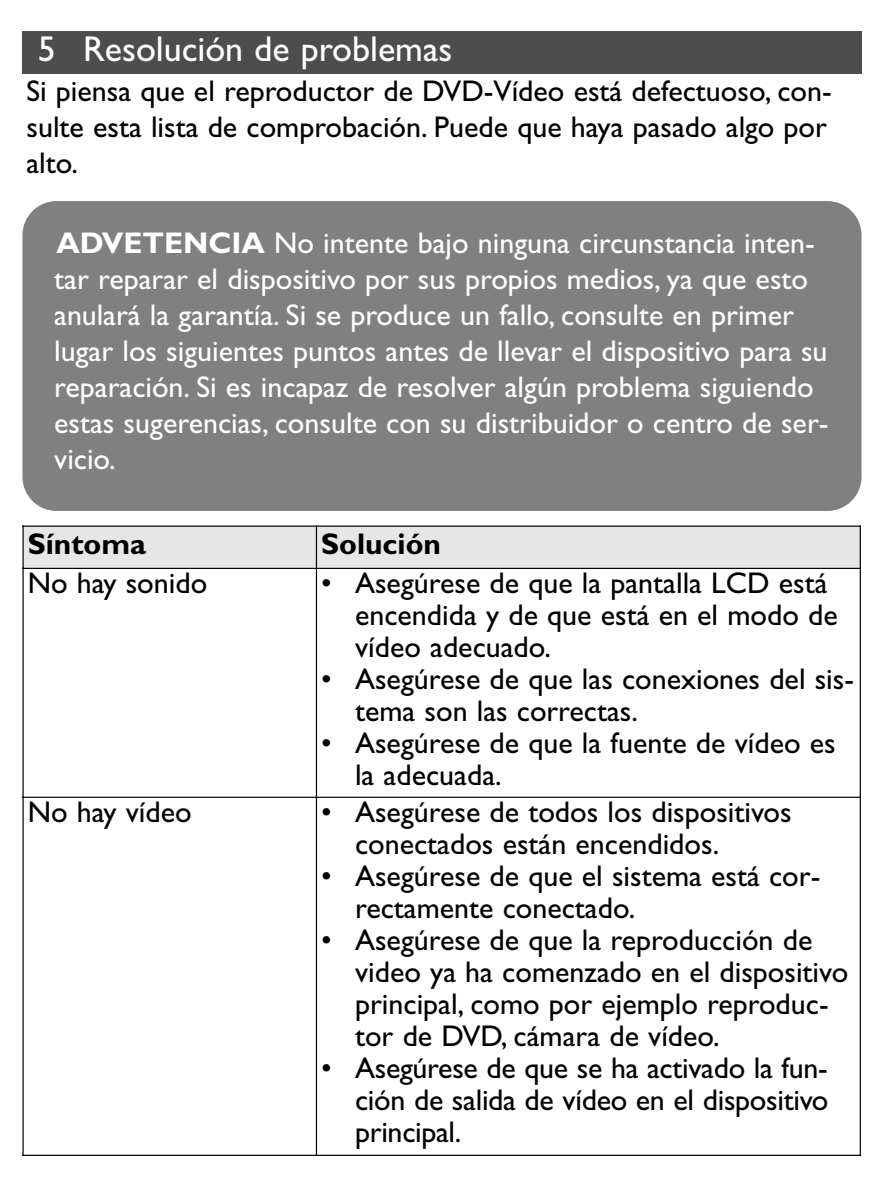
<style>
.page{position:relative;width:884px;height:1192px;background:#fff}
.page>*{position:absolute;margin:0;border:0;box-sizing:border-box;transform-origin:0 0}
.t1{font:36px "Gill Alt One";color:#fff}
.t2{font:30px/32px "Gill Alt One";color:#000}
.t3{font:30px/36px "Gill Alt One";color:#fff}
.t4{font:700 30px "Gill Alt One";color:#000}
.s1{font-weight:700}
</style>
<div class="page">
<div style="left:22px;top:31px;width:840px;height:42px;background:#4d4d4d"></div>
<div style="left:22px;top:201px;width:840px;height:310px;background:#808080;border-radius:34px"></div>
<div style="left:24px;top:527px;width:292px;height:41px;background:#e6e6e6"></div>
<div style="left:317px;top:527px;width:543px;height:41px;background:#e6e6e6"></div>
<hr style="left:22px;top:526px;width:2px;height:630px;background:#000">
<hr style="left:316px;top:526px;width:1px;height:630px;background:#000">
<hr style="left:860px;top:526px;width:1px;height:630px;background:#000">
<hr style="left:22px;top:525px;width:839px;height:2px;background:#000">
<hr style="left:22px;top:568px;width:839px;height:1px;background:#000">
<hr style="left:22px;top:797px;width:839px;height:1px;background:#000">
<hr style="left:22px;top:1155px;width:839px;height:1px;background:#000">
<p class="t1" style="left:38px;top:36px;width:416px">5 Resolución de problemas</p>
<p class="t2" style="left:26px;top:77px;width:807px;line-height:36px">Si piensa que el reproductor de DVD-Vídeo está defectuoso, con&shy;sulte esta lista de comprobación. Puede que haya pasado algo por alto.</p>
<p class="t3" style="left:54px;top:228px;width:776px"><span class="s1">ADVETENCIA</span> No intente bajo ninguna circunstancia inten&shy;tar reparar el dispositivo por sus propios medios, ya que esto anulará la garantía. Si se produce un fallo, consulte en primer lugar los siguientes puntos antes de llevar el dispositivo para su reparación. Si es incapaz de resolver algún problema siguiendo estas sugerencias, consulte con su distribuidor o centro de ser&shy;vicio.</p>
<p class="t4" style="left:28px;top:533px;width:120px">Síntoma</p>
<p class="t4" style="left:321px;top:533px;width:121px">Solución</p>
<p class="t2" style="left:28px;top:571px;width:181px">No hay sonido</p>
<p class="t2" style="left:355px;top:571px;width:484px;text-indent:-34px">• Asegúrese de que la pantalla LCD está encendida y de que está en el modo de vídeo adecuado.</p>
<p class="t2" style="left:355px;top:667px;width:501px;text-indent:-34px">• Asegúrese de que las conexiones del sis&shy;tema son las correctas.</p>
<p class="t2" style="left:355px;top:731px;width:482px;text-indent:-34px">• Asegúrese de que la fuente de vídeo es la adecuada.</p>
<p class="t2" style="left:28px;top:800px;width:166px">No hay vídeo</p>
<p class="t2" style="left:355px;top:800px;width:438px;text-indent:-34px">• Asegúrese de todos los dispositivos conectados están encendidos.</p>
<p class="t2" style="left:355px;top:864px;width:467px;text-indent:-34px">• Asegúrese de que el sistema está cor&shy;rectamente conectado.</p>
<p class="t2" style="left:355px;top:928px;width:495px;text-indent:-34px">• Asegúrese de que la reproducción de video ya ha comenzado en el dispositivo principal, como por ejemplo reproduc&shy;tor de DVD, cámara de vídeo.</p>
<p class="t2" style="left:355px;top:1056px;width:475px;text-align:justify;text-indent:-34px">• Asegúrese de que se ha activado la fun&shy;ción de salida de vídeo en el dispositivo principal.</p>
</div>
